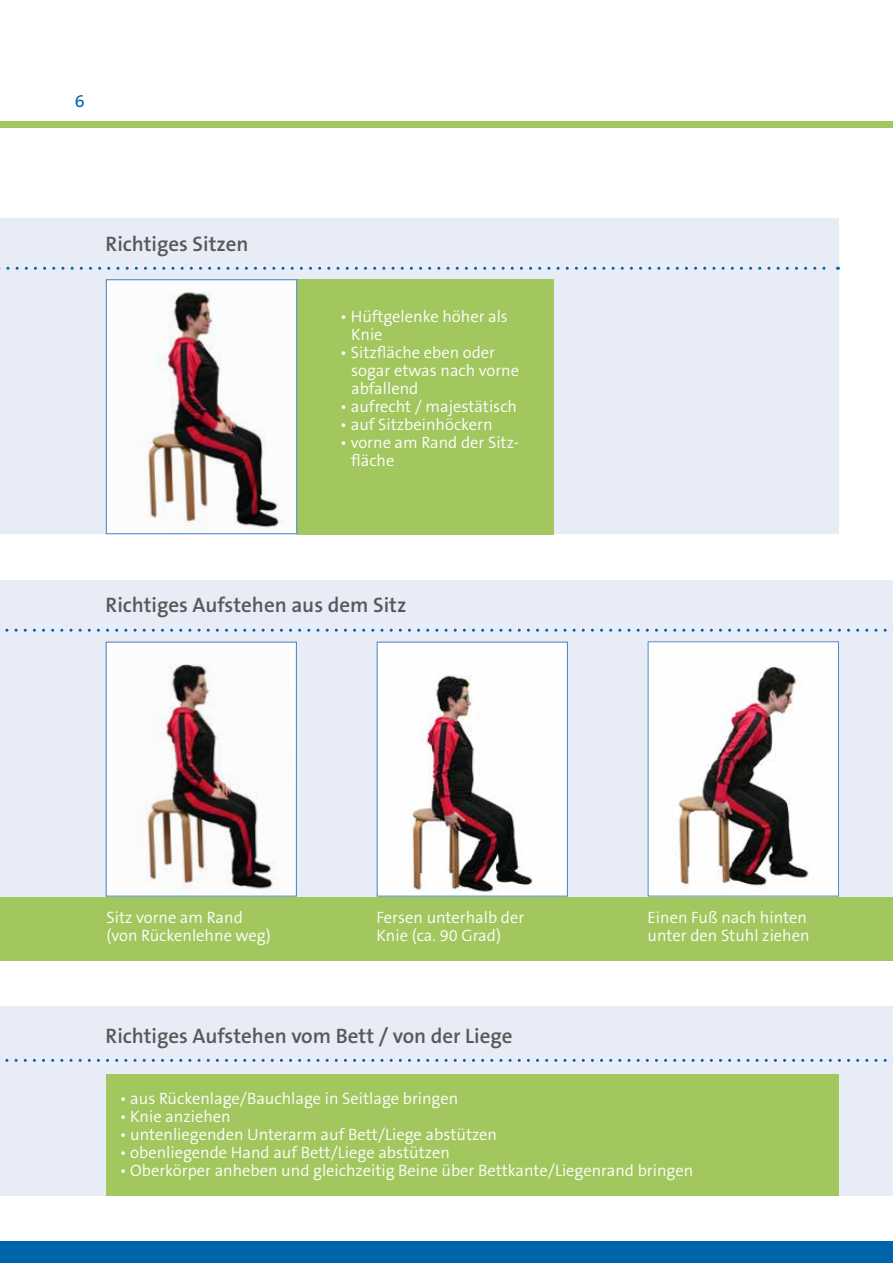
<style>
.page{position:relative;width:893px;height:1263px;background:#fff}
.page>*{position:absolute;margin:0;border:0;box-sizing:border-box;transform-origin:0 0}
.t1{font:600 21px "The Sans B W6";color:#58585a}
.t2{font:18px "The Sans B W5 Plain";color:#0064ad}
.t3{font:300 16.5px/18px "The Sans B W4";color:#fff}
</style>
<div class="page">
<div style="left:0;top:121px;width:893px;height:6px;background:#a2c75f"></div>
<div style="left:0;top:1242px;width:893px;height:21px;background:#0064ad"></div>
<div style="left:0;top:580px;width:893px;height:317px;background:#e8ecf6"></div>
<div style="left:0;top:218px;width:839px;height:316px;background:#e8ecf6"></div>
<div style="left:297px;top:279px;width:256px;height:255px;background:#a2c75f"></div>
<svg style="left:0;top:267px;width:838px;height:3px"></svg>
<div style="left:377px;top:642px;width:190px;height:254px;background:#fff"></div>
<img style="left:411px;top:675px;width:122px;height:218px">
<div style="left:377px;top:641px;width:191px;height:256px;border:1px solid #528bc4"></div>
<div style="left:0;top:897px;width:893px;height:63px;background:#a2c75f"></div>
<svg style="left:5px;top:629px;width:888px;height:3px"></svg>
<img style="left:108px;top:643px;width:187px;height:252px">
<div style="left:106px;top:641px;width:191px;height:256px;border:1px solid #528bc4"></div>
<img style="left:650px;top:643px;width:187px;height:251px">
<div style="left:648px;top:641px;width:191px;height:255px;border:1px solid #528bc4"></div>
<img style="left:108px;top:281px;width:187px;height:251px">
<div style="left:106px;top:279px;width:191px;height:255px;border:1px solid #528bc4"></div>
<div style="left:0;top:1006px;width:893px;height:190px;background:#e8ecf6"></div>
<div style="left:106px;top:1074px;width:733px;height:122px;background:#a2c75f"></div>
<svg style="left:5px;top:1059px;width:888px;height:3px"></svg>
<p class="t2" style="left:75px;top:89px;width:11px">6</p>
<p class="t1" style="left:106px;top:230px;width:144px">Richtiges Sitzen</p>
<p class="t3" style="left:351px;top:307px;width:158px;text-indent:-11px">• Hüftgelenke höher als<br>Knie</p>
<p class="t3" style="left:351px;top:343px;width:170px;text-indent:-11px">• Sitzfläche eben oder sogar etwas nach vorne abfallend</p>
<p class="t3" style="left:340px;top:397px;width:178px">• aufrecht / majestätisch</p>
<p class="t3" style="left:340px;top:415px;width:154px">• auf Sitzbeinhöckern</p>
<p class="t3" style="left:351px;top:433px;width:170px;text-indent:-11px">• vorne am Rand der Sitz&shy;fläche</p>
<p class="t1" style="left:106px;top:591px;width:302px">Richtiges Aufstehen aus dem Sitz</p>
<p class="t3" style="left:107px;top:909px;width:166px">Sitz vorne am Rand (von Rückenlehne weg)</p>
<p class="t3" style="left:377px;top:909px;width:149px">Fersen unterhalb der<br>Knie (ca. 90 Grad)</p>
<p class="t3" style="left:648px;top:909px;width:163px">Einen Fuß nach hinten unter den Stuhl ziehen</p>
<p class="t1" style="left:106px;top:1022px;width:408px">Richtiges Aufstehen vom Bett / von der Liege</p>
<p class="t3" style="left:120px;top:1089px;width:340px">• aus Rückenlage/Bauchlage in Seitlage bringen</p>
<p class="t3" style="left:120px;top:1107px;width:112px">• Knie anziehen</p>
<p class="t3" style="left:120px;top:1125px;width:379px">• untenliegenden Unterarm auf Bett/Liege abstützen</p>
<p class="t3" style="left:120px;top:1143px;width:332px">• obenliegende Hand auf Bett/Liege abstützen</p>
<p class="t3" style="left:120px;top:1161px;width:575px">• Oberkörper anheben und gleichzeitig Beine über Bettkante/Liegenrand bringen</p>
</div>
